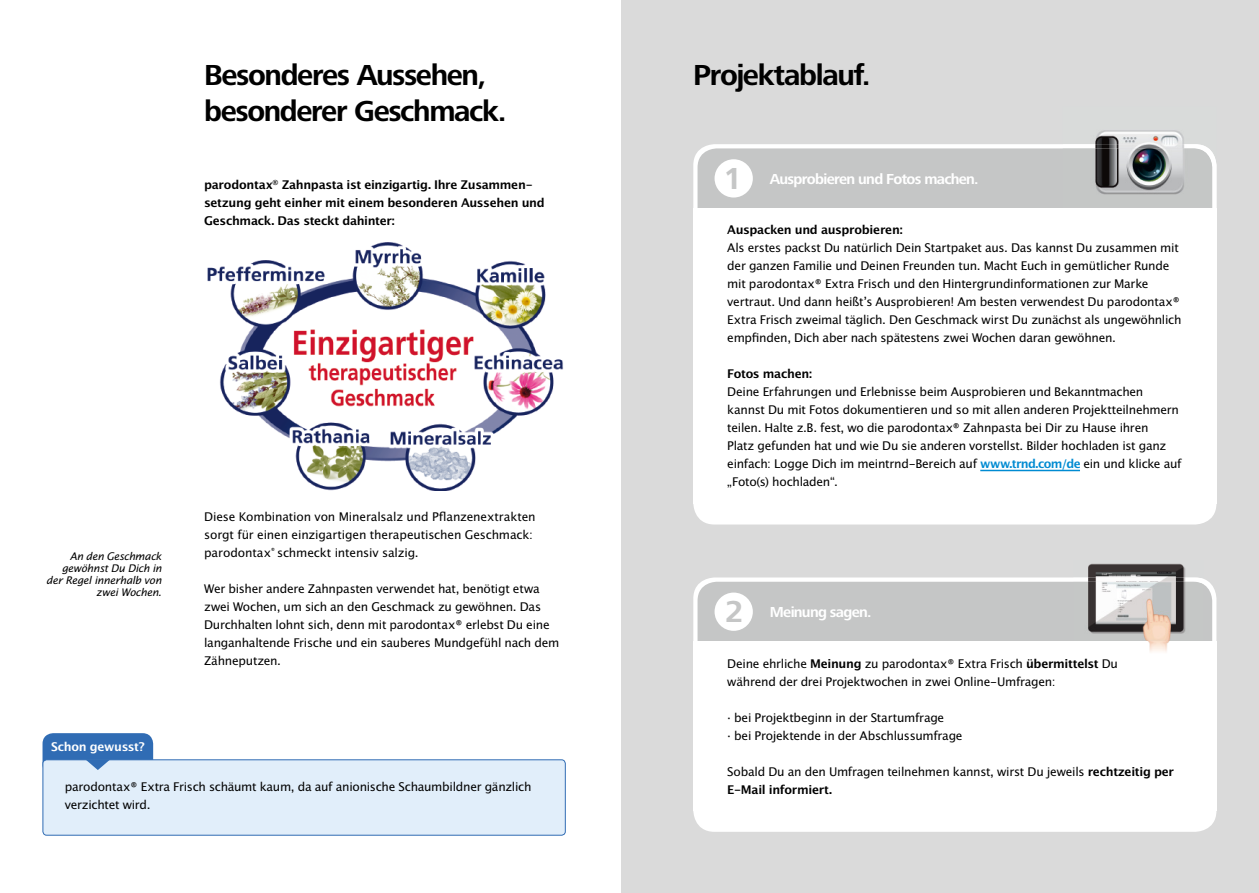
<style>
.page{position:relative;width:1259px;height:893px;background:#fff}
.page>*{position:absolute;margin:0;border:0;box-sizing:border-box;transform-origin:0 0}
.t1{font:700 31.5px "Frutiger Next LTW1 G";color:#c5c6c6}
.t2{font:700 30px/36px "Frutiger Next LTW1 G";letter-spacing:-.045em;color:#000}
.t3{font:700 15px "Frutiger Next LTW1 G";letter-spacing:-.045em;color:#fff}
.t4{font:12px/18px "Lucida San Rom";letter-spacing:-.02em;color:#000}
.t5{font:12px/18px "Lucida San Dem";letter-spacing:-.025em;color:#000}
.t6{font:12px "Lucida San Dem";letter-spacing:-.025em;color:#fff}
.t7{font:10.5px/12px "Lucida San Rom Ita";letter-spacing:-.025em;color:#000;text-align:right}
.s1{font-family:"Lucida San Dem";color:#008bd2}
.s2{font-family:"Lucida San Dem"}
</style>
<div class="page">
<div style="left:43px;top:733px;width:110px;height:43px;background:#306cb4;border-radius:11px"></div>
<div style="left:43px;top:760px;width:522px;height:75px;background:#e1eefa;border-radius:4px"></div>
<div style="left:43px;top:759px;width:523px;height:77px;border:1px solid #306cb4;border-radius:4px"></div>
<svg style="left:85px;top:759px;width:25px;height:11px"></svg>
<img style="left:207px;top:243px;width:357px;height:247px">
<div style="left:621px;top:0;width:638px;height:893px;background:#dadada"></div>
<div style="left:693px;top:144px;width:523px;height:380px;background:#fff;border-radius:21px"></div>
<div style="left:693px;top:577px;width:523px;height:255px;background:#fff;border-radius:21px"></div>
<div style="left:697px;top:148px;width:515px;height:125px;background:#c5c6c6;border-radius:19px"></div>
<div style="left:697px;top:582px;width:515px;height:124px;background:#c5c6c6;border-radius:19px"></div>
<div style="left:714px;top:159px;width:39px;height:39px;background:#fff;border-radius:50%"></div>
<div style="left:714px;top:593px;width:39px;height:38px;background:#fff;border-radius:50%"></div>
<div style="left:693px;top:208px;width:523px;height:295px;background:#fff"></div>
<hr style="left:980px;top:470px;width:100px;height:1px;background:#008bd2">
<div style="left:693px;top:641px;width:523px;height:169px;background:#fff"></div>
<img style="left:1095px;top:130px;width:89px;height:14px">
<img style="left:1095px;top:144px;width:121px;height:64px">
<img style="left:1062px;top:148px;width:150px;height:60px">
<img style="left:1088px;top:563px;width:98px;height:14px">
<img style="left:1073px;top:577px;width:130px;height:5px">
<img style="left:1088px;top:582px;width:115px;height:70px">
<h2 class="t2" style="left:204px;top:58px;width:304px">Besonderes Aussehen, besonderer Geschmack.</h2>
<p class="t5" style="left:204px;top:176px;width:342px">parodontax<sup>®</sup> Zahnpasta ist einzigartig. Ihre Zusammen&shy;setzung geht einher mit einem besonderen Aussehen und<br>Geschmack. Das steckt dahinter:</p>
<p class="t7" style="left:46px;top:551px;width:117px">An den Geschmack gewöhnst Du Dich in der Regel innerhalb von zwei Wochen.</p>
<p class="t6" style="left:51px;top:739px;width:95px">Schon gewusst?</p>
<p class="t4" style="left:204px;top:508px;width:333px">Diese Kombination von Mineralsalz und Pflanzenextrakten sorgt für einen einzigartigen therapeutischen Geschmack: parodontax<sup>®</sup> schmeckt intensiv salzig.</p>
<p class="t4" style="left:204px;top:580px;width:357px">Wer bisher andere Zahnpasten verwendet hat, benötigt etwa zwei Wochen, um sich an den Geschmack zu gewöhnen. Das Durchhalten lohnt sich, denn mit parodontax® erlebst Du eine langanhaltende Frische und ein sauberes Mundgefühl nach dem Zähneputzen.</p>
<p class="t4" style="left:65px;top:778px;width:468px">parodontax® Extra Frisch schäumt kaum, da auf anionische Schaumbildner gänzlich verzichtet wird.</p>
<h2 class="t2" style="left:693px;top:58px;width:179px">Projektablauf.</h2>
<h1 class="t1" style="left:723px;top:160px;width:20px">1</h1>
<p class="t3" style="left:770px;top:170px;width:210px">Ausprobieren und Fotos machen.</p>
<p class="t5" style="left:727px;top:222px;width:177px">Auspacken und ausprobieren:</p>
<p class="t4" style="left:727px;top:239px;width:456px">Als erstes packst Du natürlich Dein Startpaket aus. Das kannst Du zusammen mit der ganzen Familie und Deinen Freunden tun. Macht Euch in gemütlicher Runde mit parodontax® Extra Frisch und den Hintergrundinformationen zur Marke vertraut. Und dann heißt’s Ausprobieren! Am besten verwendest Du parodontax® Extra Frisch zweimal täglich. Den Geschmack wirst Du zunächst als ungewöhnlich empfinden, Dich aber nach spätestens zwei Wochen daran gewöhnen.</p>
<p class="t5" style="left:727px;top:366px;width:86px">Fotos machen:</p>
<p class="t4" style="left:727px;top:383px;width:456px">Deine Erfahrungen und Erlebnisse beim Ausprobieren und Bekanntmachen kannst Du mit Fotos dokumentieren und so mit allen anderen Projektteilnehmern teilen. Halte z.B. fest, wo die parodontax® Zahnpasta bei Dir zu Hause ihren<br>Platz gefunden hat und wie Du sie anderen vorstellst. Bilder hochladen ist ganz einfach: Logge Dich im meintrnd-Bereich auf <span class="s1">www.trnd.com/de</span> ein und klicke auf „Foto(s) hochladen“.</p>
<h1 class="t1" style="left:725px;top:593px;width:20px">2</h1>
<p class="t3" style="left:770px;top:603px;width:103px">Meinung sagen.</p>
<p class="t4" style="left:727px;top:654px;width:392px">Deine ehrliche <span class="s2">Meinung</span> zu parodontax® Extra Frisch <span class="s2">übermittelst</span> Du während der drei Projektwochen in zwei Online-Umfragen:</p>
<p class="t4" style="left:727px;top:708px;width:237px">⋅ bei Projektbeginn in der Startumfrage<br>⋅ bei Projektende in der Abschlussumfrage</p>
<p class="t4" style="left:727px;top:762px;width:448px">Sobald Du an den Umfragen teilnehmen kannst, wirst Du jeweils <span class="s2">rechtzeitig per</span></p>
<p class="t5" style="left:727px;top:781px;width:106px">E-Mail informiert.</p>
</div>
